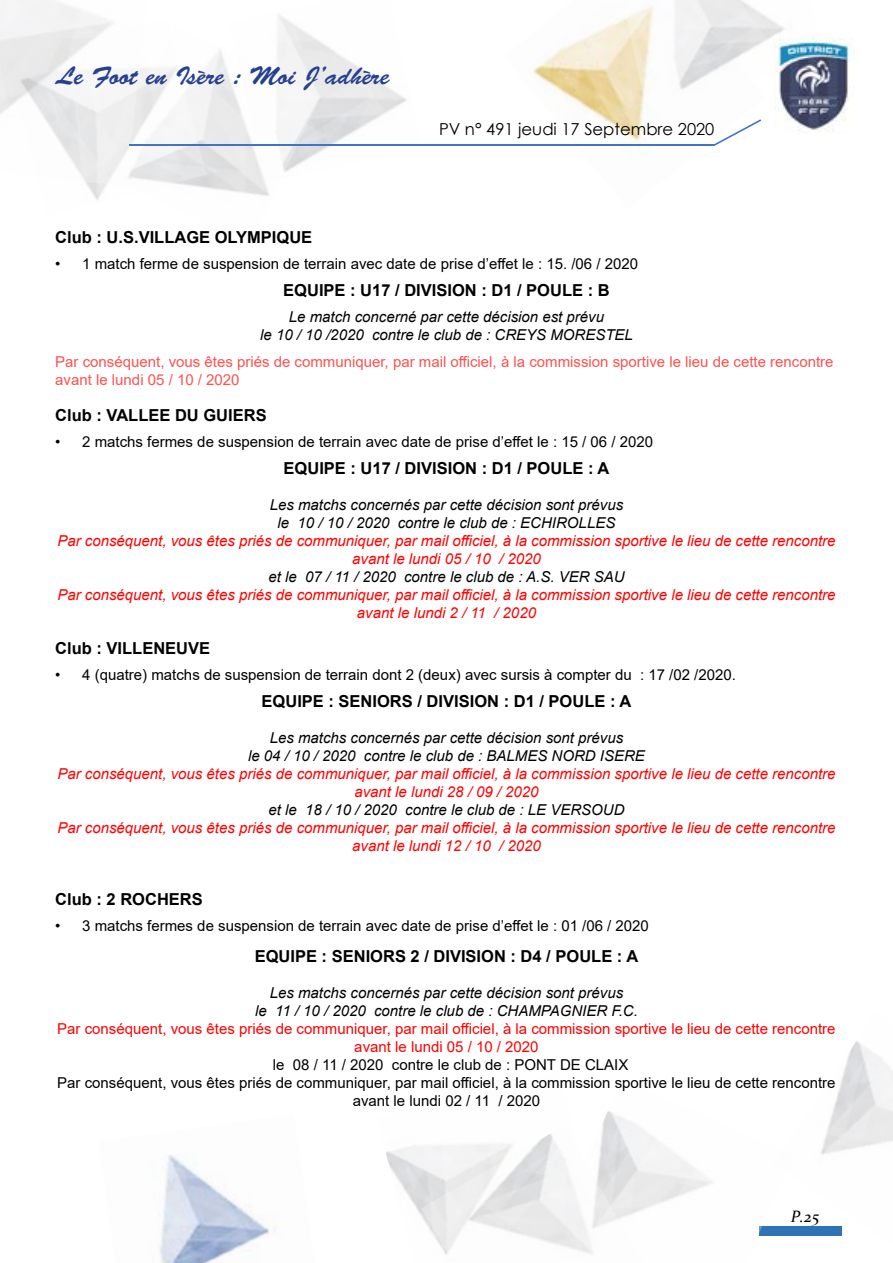
<style>
.page{position:relative;width:893px;height:1263px;background:#fff}
.page>*{position:absolute;margin:0;border:0;box-sizing:border-box;transform-origin:0 0}
.t1{font:25.5px "Brush Script Std";color:#25408f}
.t2{font:700 16.5px "Arial";color:#000}
.t3{font:16.5px "Century Gothic";color:#000}
.t4{font:italic 16.5px "Constantia";color:#000}
.t5{font:italic 15px/18px "Arial";color:#f00;text-align:center}
.t6{font:15px/18px "Arial";color:#000;text-align:center}
.t7{font:italic 15px/18px "Arial";color:#000;text-align:center}
.t8{font:15px/18px "Arial";color:#ff5050}
.t9{font:15px/18px "Arial";color:#f00;text-align:center}
</style>
<div class="page">
<img style="left:160px;top:1155px;width:118px;height:108px">
<img style="left:386px;top:1145px;width:35px;height:70px">
<img style="left:602px;top:1111px;width:171px;height:125px">
<img style="left:421px;top:1126px;width:237px;height:129px">
<img style="left:773px;top:1041px;width:120px;height:195px">
<img style="left:504px;top:26px;width:258px;height:121px">
<img style="left:605px;top:0;width:210px;height:102px">
<img style="left:278px;top:15px;width:143px;height:136px">
<img style="left:206px;top:26px;width:115px;height:170px">
<img style="left:88px;top:67px;width:118px;height:133px">
<img style="left:0;top:0;width:152px;height:186px">
<hr style="left:129px;top:145px;width:585px;height:1px;background:#4472c4">
<img style="left:774px;top:38px;width:81px;height:95px">
<svg style="left:714px;top:119px;width:47px;height:26px"></svg>
<h1 class="t1" style="left:56px;top:62px;width:335px">Le Foot en Isère : Moi J’adhère</h1>
<p class="t3" style="left:439px;top:118px;width:277px">PV n° 491 jeudi 17 Septembre 2020</p>
<p class="t2" style="left:55px;top:225px;width:258px">Club : U.S.VILLAGE OLYMPIQUE</p>
<p class="t6" style="left:55px;top:255px;width:584px">• 1 match ferme de suspension de terrain avec date de prise d’effet le : 15. /06 / 2020</p>
<p class="t2" style="left:283px;top:278px;width:328px">EQUIPE : U17 / DIVISION : D1 / POULE : B</p>
<p class="t7" style="left:260px;top:308px;width:374px">Le match concerné par cette décision est prévu<br>le 10 / 10 /2020 contre le club de : CREYS MORESTEL</p>
<p class="t8" style="left:55px;top:352px;width:780px">Par conséquent, vous êtes priés de communiquer, par mail officiel, à la commission sportive le lieu de cette rencontre avant le lundi 05 / 10 / 2020</p>
<p class="t2" style="left:55px;top:403px;width:213px">Club : VALLEE DU GUIERS</p>
<p class="t6" style="left:55px;top:433px;width:599px">• 2 matchs fermes de suspension de terrain avec date de prise d’effet le : 15 / 06 / 2020</p>
<p class="t2" style="left:284px;top:456px;width:327px">EQUIPE : U17 / DIVISION : D1 / POULE : A</p>
<p class="t7" style="left:270px;top:496px;width:355px">Les matchs concernés par cette décision sont prévus le 10 / 10 / 2020 contre le club de : ECHIROLLES</p>
<p class="t5" style="left:57px;top:532px;width:780px">Par conséquent, vous êtes priés de communiquer, par mail officiel, à la commission sportive le lieu de cette rencontre avant le lundi 05 / 10 / 2020</p>
<p class="t7" style="left:268px;top:568px;width:358px">et le 07 / 11 / 2020 contre le club de : A.S. VER SAU</p>
<p class="t5" style="left:57px;top:586px;width:780px">Par conséquent, vous êtes priés de communiquer, par mail officiel, à la commission sportive le lieu de cette rencontre avant le lundi 2 / 11 / 2020</p>
<p class="t2" style="left:55px;top:636px;width:156px">Club : VILLENEUVE</p>
<p class="t6" style="left:55px;top:666px;width:682px">• 4 (quatre) matchs de suspension de terrain dont 2 (deux) avec sursis à compter du : 17 /02 /2020.</p>
<p class="t2" style="left:262px;top:689px;width:371px">EQUIPE : SENIORS / DIVISION : D1 / POULE : A</p>
<p class="t7" style="left:248px;top:729px;width:398px">Les matchs concernés par cette décision sont prévus<br>le 04 / 10 / 2020 contre le club de : BALMES NORD ISERE</p>
<p class="t5" style="left:57px;top:765px;width:780px">Par conséquent, vous êtes priés de communiquer, par mail officiel, à la commission sportive le lieu de cette rencontre avant le lundi 28 / 09 / 2020</p>
<p class="t7" style="left:268px;top:801px;width:358px">et le 18 / 10 / 2020 contre le club de : LE VERSOUD</p>
<p class="t5" style="left:57px;top:819px;width:780px">Par conséquent, vous êtes priés de communiquer, par mail officiel, à la commission sportive le lieu de cette rencontre avant le lundi 12 / 10 / 2020</p>
<p class="t2" style="left:55px;top:887px;width:149px">Club : 2 ROCHERS</p>
<p class="t6" style="left:55px;top:917px;width:595px">• 3 matchs fermes de suspension de terrain avec date de prise d’effet le : 01 /06 / 2020</p>
<p class="t2" style="left:255px;top:945px;width:385px">EQUIPE : SENIORS 2 / DIVISION : D4 / POULE : A</p>
<p class="t7" style="left:255px;top:984px;width:384px">Les matchs concernés par cette décision sont prévus<br>le 11 / 10 / 2020 contre le club de : CHAMPAGNIER F.C.</p>
<p class="t9" style="left:57px;top:1020px;width:780px">Par conséquent, vous êtes priés de communiquer, par mail officiel, à la commission sportive le lieu de cette rencontre avant le lundi 05 / 10 / 2020</p>
<p class="t6" style="left:57px;top:1056px;width:780px">le 08 / 11 / 2020 contre le club de : PONT DE CLAIX<br>Par conséquent, vous êtes priés de communiquer, par mail officiel, à la commission sportive le lieu de cette rencontre avant le lundi 02 / 11 / 2020</p>
<p class="t4" style="left:791px;top:1205px;width:30px">P.25</p>
</div>
